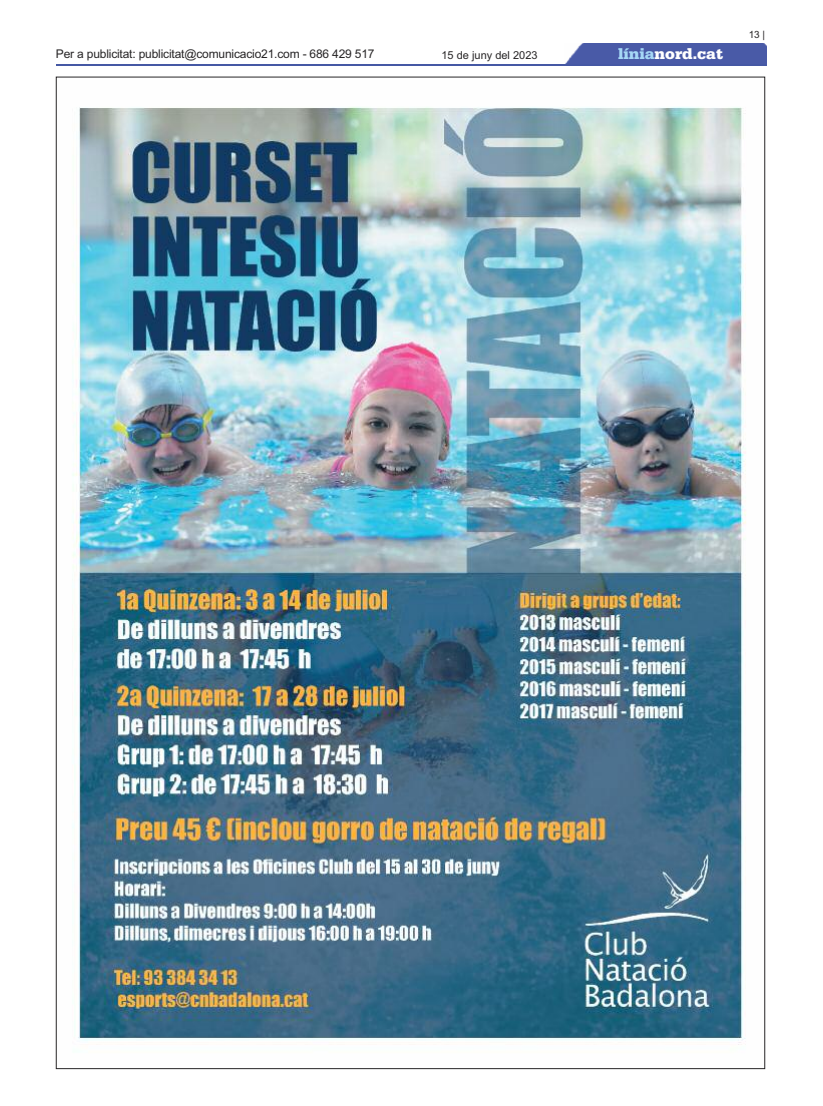
<style>
.page{position:relative;width:823px;height:1106px;background:#fff}
.page>*{position:absolute;margin:0;border:0;box-sizing:border-box;transform-origin:0 0}
.t1{font:900 16px "Serifa";color:#fff}
.t2{font:12px "Arial";letter-spacing:-.015em;color:#272526}
.t3{font:11px "Arial";color:#272526}
.t4{font:10px "Arial";color:#272526}
.s1{color:#a6d8f6}
</style>
<div class="page">
<div style="left:565px;top:44px;width:200px;height:20px;background:#495aa7"></div>
<hr style="left:57px;top:64px;width:708px;height:1px;background:#4558a4">
<img style="left:72px;top:107px;width:674px;height:938px">
<p class="t2" style="left:56px;top:47px;width:320px">Per a publicitat: publicitat@comunicacio21.com - 686 429 517</p>
<p class="t3" style="left:441px;top:48px;width:98px">15 de juny del 2023</p>
<h1 class="t1" style="left:617px;top:44px;width:106px"><span class="s1">línia</span>nord.cat</h1>
<p class="t4" style="left:748px;top:29px;width:18px">13|</p>
</div>
